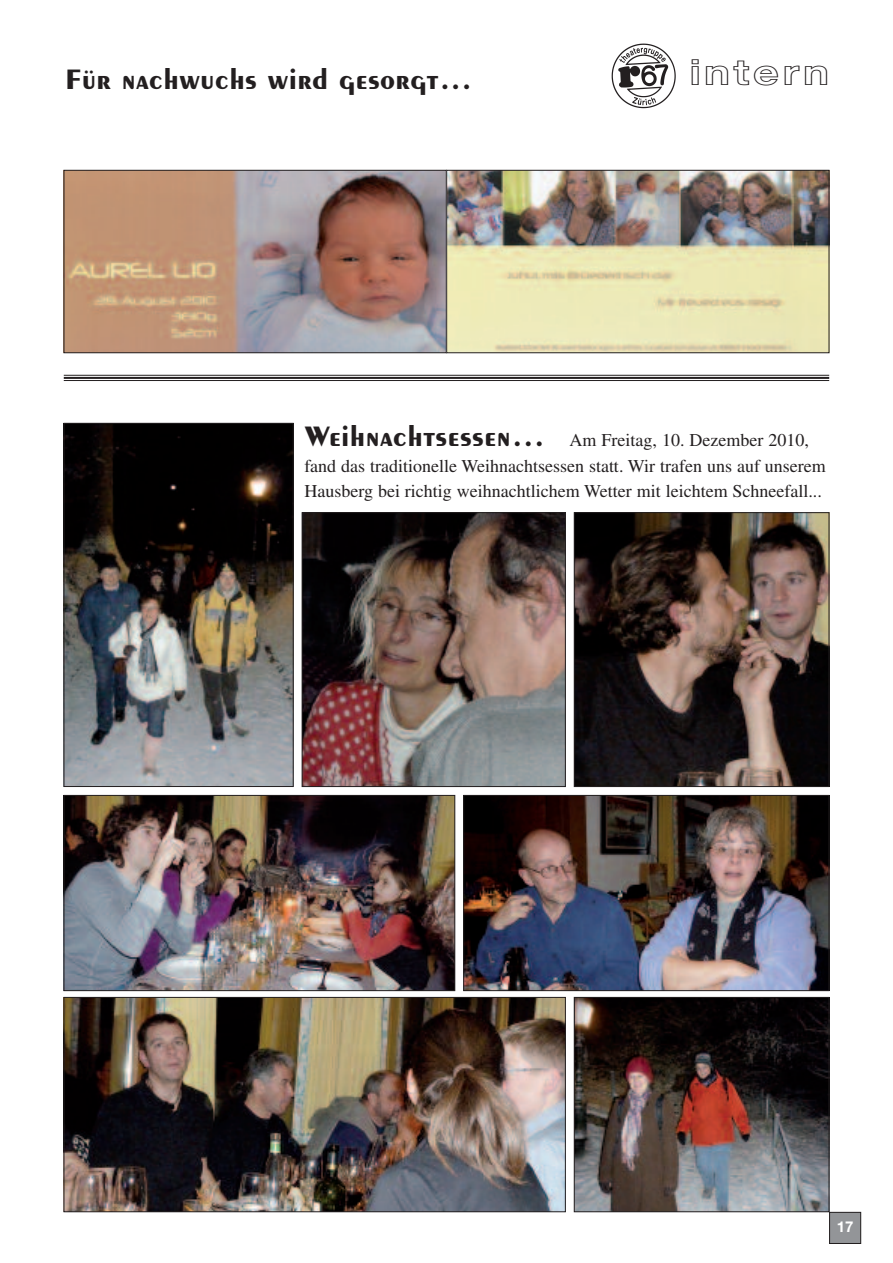
<style>
.page{position:relative;width:893px;height:1263px;background:#fff}
.page>*{position:absolute;margin:0;border:0;box-sizing:border-box;transform-origin:0 0}
.t1{font:36px "Helvetica Neue LT Bold Outline";letter-spacing:.065em;color:#231f20;scale:1.25 1}
.t2{font:700 30px "Peignot LT";letter-spacing:.01em;color:#231f20}
.t3{font:18px/25.5px "Times LT";color:#231f20}
.t4{font:700 15px "Helvetica Neue LT";color:#fff}
.s1{font-family:"Peignot LT";font-weight:700;font-size:30px}
</style>
<div class="page">
<img style="left:611px;top:43px;width:65px;height:66px">
<img style="left:66px;top:172px;width:378px;height:179px">
<div style="left:64px;top:170px;width:382px;height:183px;border:1px solid #231f20"></div>
<img style="left:448px;top:172px;width:379px;height:179px">
<div style="left:446px;top:170px;width:383px;height:183px;border:1px solid #231f20"></div>
<hr style="left:64px;top:375px;width:765px;height:1px;background:#231f20">
<hr style="left:64px;top:377px;width:765px;height:2px;background:#231f20">
<hr style="left:64px;top:380px;width:765px;height:1px;background:#231f20">
<img style="left:66px;top:425px;width:225px;height:360px">
<div style="left:64px;top:423px;width:229px;height:364px;border:1px solid #231f20"></div>
<img style="left:66px;top:797px;width:387px;height:192px">
<div style="left:64px;top:795px;width:391px;height:196px;border:1px solid #231f20"></div>
<img style="left:304px;top:514px;width:260px;height:271px">
<div style="left:302px;top:512px;width:264px;height:275px;border:1px solid #231f20"></div>
<img style="left:66px;top:999px;width:498px;height:211px">
<div style="left:64px;top:997px;width:502px;height:215px;border:1px solid #231f20"></div>
<img style="left:465px;top:797px;width:362px;height:192px">
<div style="left:463px;top:795px;width:366px;height:196px;border:1px solid #231f20"></div>
<img style="left:576px;top:514px;width:251px;height:271px">
<div style="left:574px;top:512px;width:255px;height:275px;border:1px solid #231f20"></div>
<img style="left:576px;top:999px;width:251px;height:211px">
<div style="left:574px;top:997px;width:255px;height:215px;border:1px solid #231f20"></div>
<div style="left:830px;top:1212px;width:31px;height:31px;background:#939598"></div>
<div style="left:829px;top:1212px;width:32px;height:32px;border:1px solid #231f20"></div>
<h2 class="t2" style="left:65px;top:68px;width:408px">Für nachwuchs wird gesorgt...</h2>
<h1 class="t1" style="left:689px;top:59px;width:114px">intern</h1>
<p class="t3" style="left:304px;top:427px;width:523px"><span class="s1">Weihnachtsessen...</span> Am Freitag, 10. Dezember 2010, fand das traditionelle Weihnachtsessen statt. Wir trafen uns auf unserem<br>Hausberg bei richtig weihnachtlichem Wetter mit leichtem Schneefall...</p>
<p class="t4" style="left:837px;top:1221px;width:18px">17</p>
</div>
